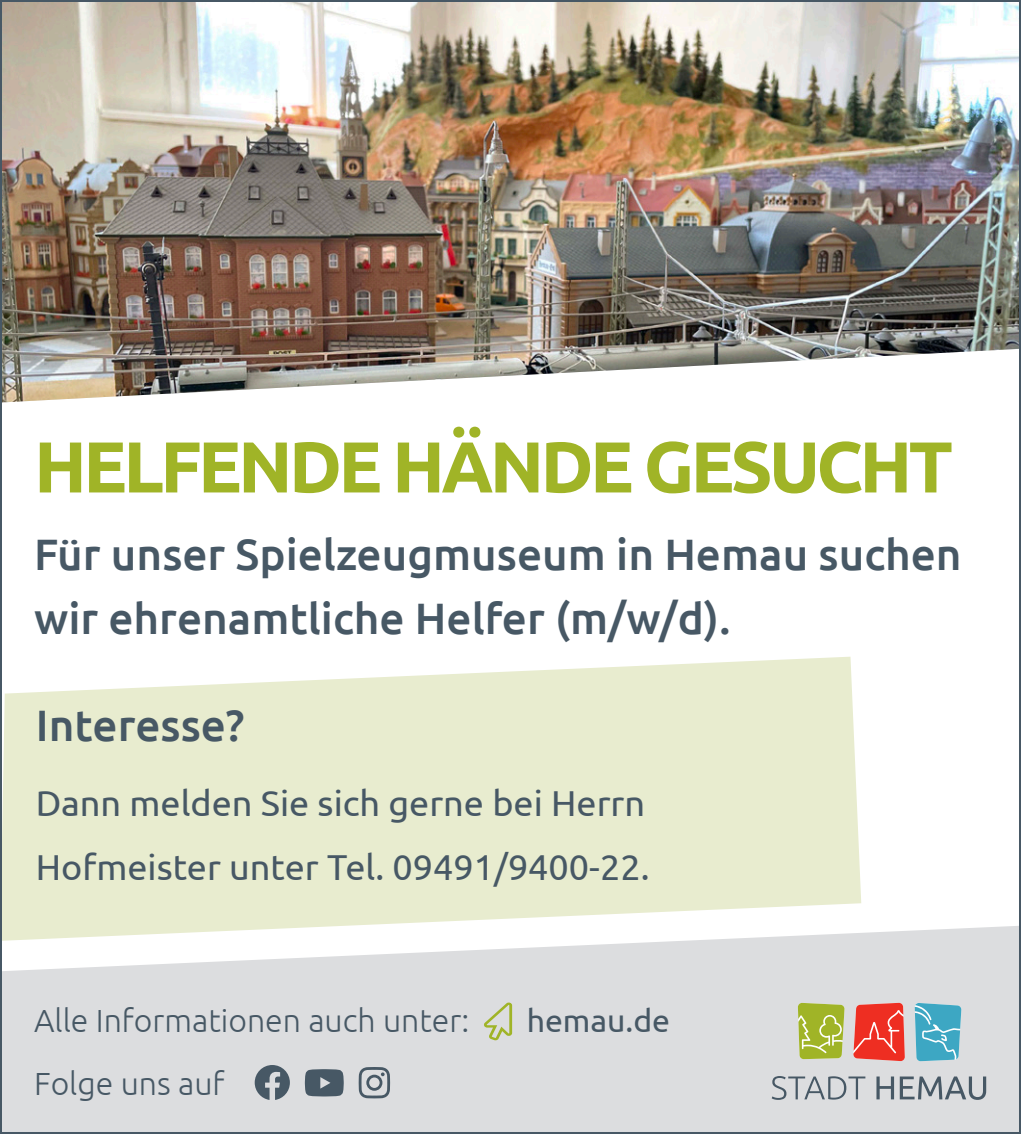
<style>
.page{position:relative;width:1021px;height:1134px;background:#fff}
.page>*{position:absolute;margin:0;border:0;box-sizing:border-box;transform-origin:0 0}
.Überschrift_Standard{font:700 72px "Ubuntu";letter-spacing:-.05em;color:#a0b427}
.Unterüberschrift{font:500 44px/64px "Ubuntu";color:#475865}
.Unterüberschrift-2{font:36px/64px "Ubuntu";color:#475865}
.Fließtext{font:300 32px "Ubuntu";color:#475865}
.Fließtext-2{font:32px "Ubuntu";color:#475865}
</style>
<div class="page">
<img style="left:3px;top:3px;width:1014px;height:399px">
<svg style="left:3px;top:657px;width:858px;height:269px;background:#eaedd3"></svg>
<svg style="left:3px;top:926px;width:1014px;height:205px;background:#dfe0e2"></svg>
<svg style="left:483px;top:1001px;width:29px;height:40px"></svg>
<svg style="left:771px;top:1076px;width:94px;height:24px;background:#b9bdc2"></svg>
<svg style="left:876px;top:1076px;width:110px;height:24px;background:#a8afb4"></svg>
<svg style="left:914px;top:1003px;width:47px;height:58px;background:#5db4cb"></svg>
<svg style="left:853px;top:1003px;width:51px;height:58px;background:#ee4b41"></svg>
<svg style="left:797px;top:1003px;width:47px;height:56px;background:#afbf4d"></svg>
<svg style="left:358px;top:1067px;width:32px;height:31px"></svg>
<svg style="left:255px;top:1065px;width:35px;height:35px"></svg>
<svg style="left:305px;top:1069px;width:39px;height:27px"></svg>
<p class="Überschrift_Standard" style="left:34px;top:423px;width:920px">HELFENDE HÄNDE GESUCHT</p>
<p class="Unterüberschrift" style="left:34px;top:521px;width:929px">Für unser Spielzeugmuseum in Hemau suchen wir ehrenamtliche Helfer (m/w/d).</p>
<p class="Unterüberschrift" style="left:36px;top:692px;width:210px">Interesse?</p>
<p class="Unterüberschrift-2" style="left:36px;top:770px;width:615px">Dann melden Sie sich gerne bei Herrn<br>Hofmeister unter Tel. 09491/9400-22.</p>
<p class="Fließtext" style="left:34px;top:1001px;width:437px">Alle Informationen auch unter:</p>
<p class="Fließtext-2" style="left:526px;top:1001px;width:145px">hemau.de</p>
<p class="Fließtext" style="left:34px;top:1064px;width:192px">Folge uns auf</p>
</div>
